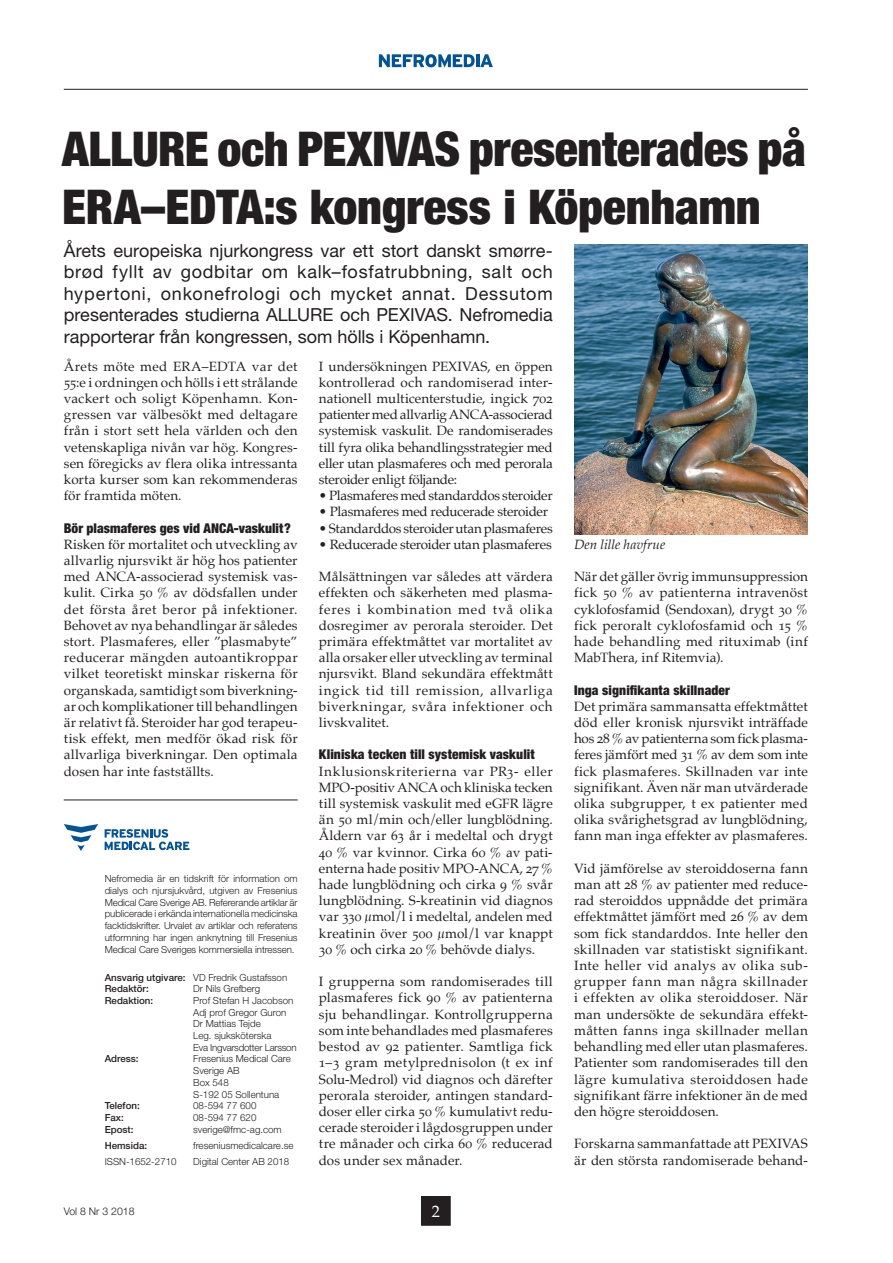
<style>
.page{position:relative;width:893px;height:1263px;background:#fff}
.page>*{position:absolute;margin:0;border:0;box-sizing:border-box;transform-origin:0 0}
.Rubrik{font:900 condensed 48px/57.6px "Helvetica Neue LT";letter-spacing:-.005em;color:#231f20}
.Rubrik-2{font:18px/21.6px "Helvetica Neue LT";color:#231f20;text-align:justify}
.t1{font:16.5px "Palatino";color:#fff}
.Bröd{font:13.5px/16.2px "Palatino";letter-spacing:.01em;color:#231f20;text-align:justify}
.Bröd___Punktlista_Ta{font:13.5px/16.2px "Palatino";letter-spacing:-.02em;color:#231f20;text-align:justify}
.Underrubrik{font:900 condensed 13.5px "Helvetica Neue LT";letter-spacing:.005em;color:#231f20}
.Källa_kursiv{font:italic 13.5px "Palatino";color:#231f20}
.t2{font:300 10.5px "Helvetica Neue LT";color:#231f20}
.Inforuta_1{font:300 9.75px/11.7px "Helvetica Neue LT";letter-spacing:-.01em;color:#231f20;text-align:justify}
.Inforuta_tab{font:300 9.75px/11.7px "Helvetica Neue LT";color:#231f20}
.Inforuta_tab-2{font:500 9.75px/11.7px "Helvetica Neue LT";color:#231f20}
.s1{font-family:"Palatino SC"}
.s2{font-weight:300}
.s3{font-family:"Helvetica Neue LT";font-weight:900;font-stretch:condensed}
</style>
<div class="page">
<svg style="left:64px;top:824px;width:34px;height:27px"></svg>
<svg style="left:105px;top:829px;width:84px;height:21px"></svg>
<hr style="left:64px;top:800px;width:234px;height:1px;background:#231f20">
<div style="left:422px;top:1197px;width:28px;height:28px;background:#231f20"></div>
<div style="left:421px;top:1196px;width:30px;height:30px;border:2px solid #231f20"></div>
<svg style="left:379px;top:54px;width:114px;height:14px"></svg>
<hr style="left:64px;top:89px;width:744px;height:1px;background:#231f20">
<img style="left:574px;top:244px;width:234px;height:291px">
<p class="Rubrik" style="left:62px;top:120px;width:745px">ALLURE och PEXIVAS presenterades på<br>ERA–EDTA:s kongress i Köpenhamn</p>
<p class="Rubrik-2" style="left:64px;top:239px;width:491px">Årets europeiska njurkongress var ett stort danskt smørre&shy;brød fyllt av godbitar om kalk–fosfatrubbning, salt och hypertoni, onkonefrologi och mycket annat. Dessutom presenterades studierna ALLURE och PEXIVAS. Nefromedia rapporterar från kongressen, som hölls i Köpenhamn.</p>
<p class="Bröd" style="left:64px;top:358px;width:235px">Årets möte med ERA–EDTA var det <span class="s1">55</span>:e i ordningen och hölls i ett strålande vackert och soligt Köpenhamn. Kon&shy;gressen var välbesökt med deltagare från i stort sett hela världen och den vetenskapliga nivån var hög. Kongres&shy;sen föregicks av flera olika intressanta korta kurser som kan rekommenderas för framtida möten.</p>
<p class="Underrubrik" style="left:64px;top:519px;width:229px">Bör plasmaferes ges vid ANCA-vaskulit?</p>
<p class="Bröd" style="left:64px;top:536px;width:235px">Risken för mortalitet och utveckling av allvarlig njursvikt är hög hos patienter med ANCA-associerad systemisk vas&shy;kulit. Cirka <span class="s1">50</span> % av dödsfallen under det första året beror på infektioner.<br>Behovet av nya behandlingar är således stort. Plasmaferes, eller ”plasmabyte” reducerar mängden autoantikroppar vilket teoretiskt minskar riskerna för organskada, samtidigt som biverkning&shy;ar och komplikationer till behandlingen är relativt få. Steroider har god terapeu&shy;tisk effekt, men medför ökad risk för allvarliga biverkningar. Den optimala dosen har inte fastställts.</p>
<p class="Bröd___Punktlista_Ta" style="left:319px;top:358px;width:235px">I undersökningen PEXIVAS, en öppen kontrollerad och randomiserad inter&shy;nationell multicenterstudie, ingick <span class="s1">702 </span>patienter med allvarlig ANCA-associerad systemisk vaskulit. De randomiserades till fyra olika behandlingsstrategier med eller utan plasmaferes och med perorala steroider enligt följande:</p>
<p class="Bröd___Punktlista_Ta" style="left:319px;top:487px;width:235px">• Plasmaferes med standarddos steroider</p>
<p class="Bröd___Punktlista_Ta" style="left:319px;top:504px;width:231px">• Plasmaferes med reducerade steroider</p>
<p class="Bröd___Punktlista_Ta" style="left:319px;top:520px;width:235px">• Standarddos steroider utan plasmaferes</p>
<p class="Bröd___Punktlista_Ta" style="left:319px;top:536px;width:234px">• Reducerade steroider utan plasmaferes</p>
<p class="Bröd" style="left:319px;top:568px;width:235px">Målsättningen var således att värdera effekten och säkerheten med plasma&shy;feres i kombination med två olika dosregimer av perorala steroider. Det primära effektmåttet var mortalitet av alla orsaker eller utveckling av terminal njursvikt. Bland sekundära effektmått ingick tid till remission, allvarliga biverkningar, svåra infektioner och livskvalitet.</p>
<p class="Underrubrik" style="left:319px;top:746px;width:217px">Kliniska tecken till systemisk vaskulit</p>
<p class="Bröd" style="left:319px;top:763px;width:235px">Inklusionskriterierna var PR<span class="s1">3</span>- eller MPO-positiv ANCA och kliniska tecken till systemisk vaskulit med eGFR lägre än <span class="s1">50</span> ml/min och/eller lungblödning.<br>Åldern var <span class="s1">63</span> år i medeltal och drygt <span class="s1">40</span> % var kvinnor. Cirka <span class="s1">60</span> % av pati&shy;enterna hade positiv MPO-ANCA, <span class="s1">27</span> % hade lungblödning och cirka <span class="s1">9</span> % svår lungblödning. S-kreatinin vid diagnos var <span class="s1">330</span> µmol/l i medeltal, andelen med kreatinin över <span class="s1">500</span> µmol/l var knappt <span class="s1">30</span> % och cirka <span class="s1">20</span> % behövde dialys.</p>
<p class="Bröd" style="left:319px;top:973px;width:235px">I grupperna som randomiserades till plasmaferes fick <span class="s1">90</span> % av patienterna sju behandlingar. Kontrollgrupperna som inte behandlades med plasmaferes bestod av <span class="s1">92</span> patienter. Samtliga fick <span class="s1">1</span>–<span class="s1">3</span> gram metylprednisolon (t ex inf Solu-Medrol) vid diagnos och därefter perorala steroider, antingen standard&shy;doser eller cirka <span class="s1">50</span> % kumulativt redu&shy;cerade steroider i lågdosgruppen under tre månader och cirka <span class="s1">60</span> % reducerad dos under sex månader.</p>
<p class="Inforuta_1" style="left:105px;top:873px;width:194px">Nefromedia är en tidskrift för information om dialys och njursjukvård, utgiven av Fresenius Medical Care Sverige AB. Refererande artiklar är publicerade i erkända internationella medicinska facktidskrifter. Urvalet av artiklar och referatens utformning har ingen anknytning till Fresenius Medical Care Sveriges kommersiella intressen.</p>
<p class="Inforuta_tab-2" style="left:105px;top:971px;width:184px">Ansvarig utgivare: <span class="s2">VD Fredrik Gustafsson<br></span>Redaktör:</p>
<p class="Inforuta_tab" style="left:193px;top:983px;width:69px">Dr Nils Grefberg</p>
<p class="Inforuta_tab-2" style="left:105px;top:994px;width:50px">Redaktion:</p>
<p class="Inforuta_tab" style="left:193px;top:994px;width:105px">Prof Stefan H Jacobson<br>Adj prof Gregor Guron<br>Dr Mattias Tejde<br>Leg. sjuksköterska<br>Eva Ingvarsdotter Larsson</p>
<p class="Inforuta_tab-2" style="left:105px;top:1053px;width:35px">Adress:</p>
<p class="Inforuta_tab" style="left:193px;top:1053px;width:99px">Fresenius Medical Care<br>Sverige AB<br>Box 548<br>S-192 05 Sollentuna</p>
<p class="Inforuta_tab-2" style="left:105px;top:1100px;width:37px">Telefon:</p>
<p class="Inforuta_tab" style="left:193px;top:1100px;width:65px">08-594 77 600</p>
<p class="Inforuta_tab-2" style="left:105px;top:1111px;width:21px">Fax:</p>
<p class="Inforuta_tab" style="left:193px;top:1111px;width:65px">08-594 77 620</p>
<p class="Inforuta_tab-2" style="left:105px;top:1123px;width:30px">Epost:</p>
<p class="Inforuta_tab" style="left:193px;top:1123px;width:90px">sverige@fmc-ag.com</p>
<p class="Inforuta_tab-2" style="left:105px;top:1140px;width:44px">Hemsida:</p>
<p class="Inforuta_tab" style="left:193px;top:1140px;width:102px">freseniusmedicalcare.se</p>
<p class="Inforuta_tab" style="left:105px;top:1156px;width:73px">ISSN-1652-2710</p>
<p class="Inforuta_tab" style="left:193px;top:1156px;width:98px">Digital Center AB 2018</p>
<p class="t2" style="left:64px;top:1204px;width:72px">Vol 8 Nr 3 2018</p>
<p class="t1" style="left:432px;top:1198px;width:10px">2</p>
<p class="Källa_kursiv" style="left:574px;top:533px;width:93px">Den lille havfrue</p>
<p class="Bröd" style="left:574px;top:568px;width:235px">När det gäller övrig immunsuppression fick <span class="s1">50</span> % av patienterna intravenöst cyklofosfamid (Sendoxan), drygt <span class="s1">30</span> % fick peroralt cyklofosfamid och <span class="s1">15</span> % hade behandling med rituximab (inf MabThera, inf Ritemvia).</p>
<p class="Bröd" style="left:574px;top:682px;width:235px;text-align:left"><span class="s3">Inga signifikanta skillnader<br></span>Det primära sammansatta effektmåttet död eller kronisk njursvikt inträffade hos <span class="s1">28</span> % av patienterna som fick plasma&shy;feres jämfört med <span class="s1">31</span> % av dem som inte fick plasmaferes. Skillnaden var inte signifikant. Även när man utvärderade olika subgrupper, t ex patienter med olika svårighetsgrad av lungblödning, fann man inga effekter av plasmaferes.</p>
<p class="Bröd" style="left:574px;top:860px;width:235px">Vid jämförelse av steroiddoserna fann man att <span class="s1">28</span> % av patienter med reduce&shy;rad steroiddos uppnådde det primära effektmåttet jämfört med <span class="s1">26</span> % av dem som fick standarddos. Inte heller den skillnaden var statistiskt signifikant.<br>Inte heller vid analys av olika sub&shy;grupper fann man några skillnader i effekten av olika steroiddoser. När man undersökte de sekundära effekt&shy;måtten fanns inga skillnader mellan behandling med eller utan plasmaferes.<br>Patienter som randomiserades till den lägre kumulativa steroiddosen hade signifikant färre infektioner än de med den högre steroiddosen.</p>
<p class="Bröd" style="left:574px;top:1135px;width:235px">Forskarna sammanfattade att PEXIVAS är den största randomiserade behand-</p>
</div>
